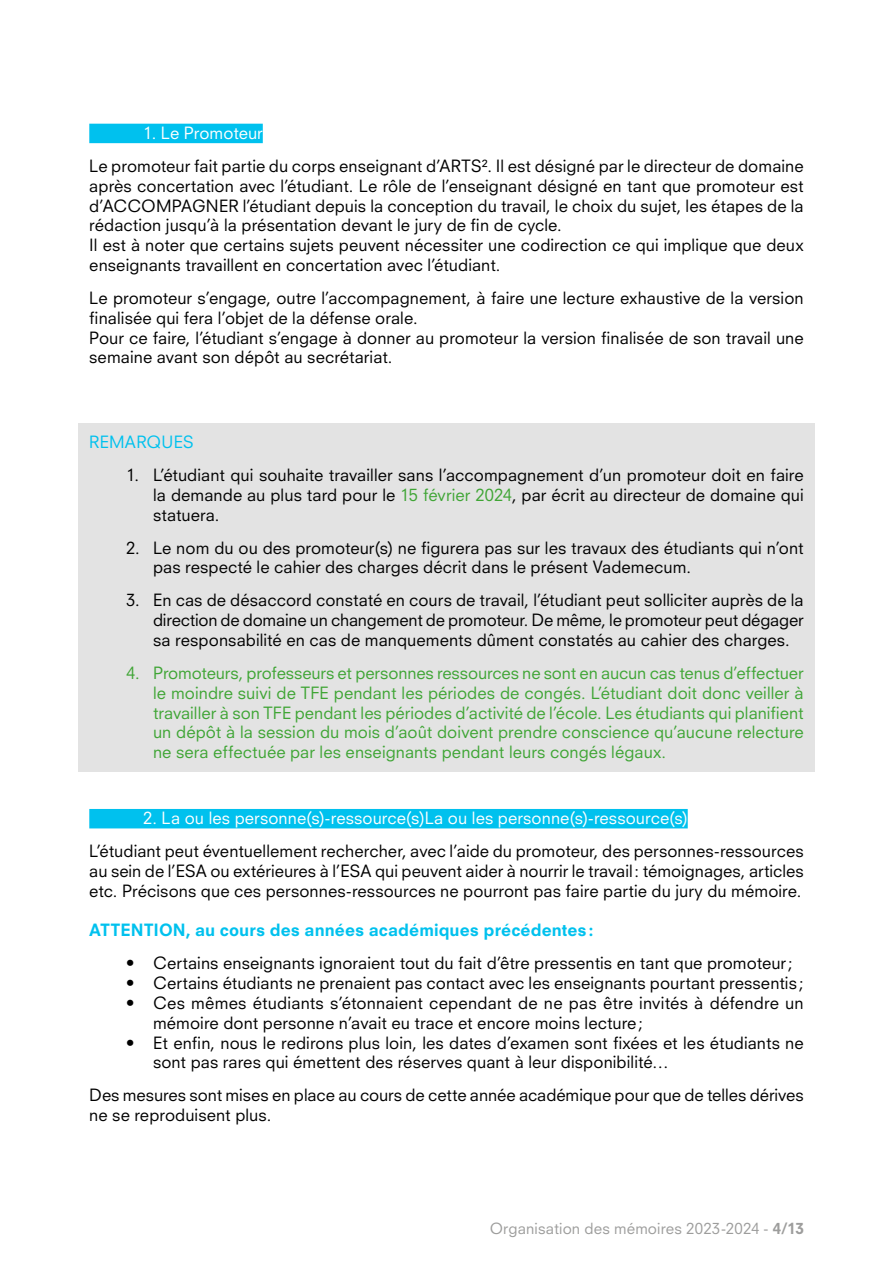
<style>
.page{position:relative;width:893px;height:1263px;background:#fff}
.page>*{position:absolute;margin:0;border:0;box-sizing:border-box;transform-origin:0 0}
.t1{font:16.5px/19.8px "Neuzeit SLT Std";letter-spacing:.005em;color:#000}
.t2{font:16.5px/19.8px "Neuzeit SLT Std";letter-spacing:.005em;color:#3fa535;text-align:justify}
.t3{font:16.5px "Neuzeit SLT Std";letter-spacing:.005em;color:#fff}
.t4{font:800 16.5px "Neuzeit SLT Std";color:#00c1ee}
.t5{font:16.5px "Neuzeit SLT Std";letter-spacing:.015em;color:#00c1ee}
.t6{font:15px "Neuzeit SLT Std";letter-spacing:.01em;color:#9d9d9c}
.s1{color:#3fa535}
.s2{font-weight:800}
</style>
<div class="page">
<div style="left:78px;top:423px;width:737px;height:349px;background:#e3e3e3"></div>
<div style="left:89px;top:124px;width:174px;height:19px;background:#00c1ee"></div>
<div style="left:89px;top:809px;width:599px;height:19px;background:#00c1ee"></div>
<p class="t3" style="left:143px;top:123px;width:121px">1. Le Promoteur</p>
<p class="t1" style="left:89px;top:156px;width:716px;text-align:justify">Le promoteur fait partie du corps enseignant d’ARTS². Il est désigné par le directeur de domaine après concertation avec l’étudiant. Le rôle de l’enseignant désigné en tant que promoteur est d’ACCOMPAGNER l’étudiant depuis la conception du travail, le choix du sujet, les étapes de la rédaction jusqu’à la présentation devant le jury de fin de cycle.</p>
<p class="t1" style="left:89px;top:235px;width:716px">Il est à noter que certains sujets peuvent nécessiter une codirection ce qui implique que deux enseignants travaillent en concertation avec l’étudiant.</p>
<p class="t1" style="left:89px;top:288px;width:716px">Le promoteur s’engage, outre l’accompagnement, à faire une lecture exhaustive de la version finalisée qui fera l’objet de la défense orale.</p>
<p class="t1" style="left:89px;top:327px;width:716px">Pour ce faire, l’étudiant s’engage à donner au promoteur la version finalisée de son travail une semaine avant son dépôt au secrétariat.</p>
<p class="t5" style="left:89px;top:432px;width:106px">REMARQUES</p>
<p class="t1" style="left:153px;top:465px;width:652px;text-align:justify;text-indent:-27px">1. L’étudiant qui souhaite travailler sans l’accompagnement d’un promoteur doit en faire la demande au plus tard pour le <span class="s1">15 février 2024</span>, par écrit au directeur de domaine qui statuera.</p>
<p class="t1" style="left:153px;top:537px;width:652px;text-indent:-27px">2. Le nom du ou des promoteur(s) ne figurera pas sur les travaux des étudiants qui n’ont pas respecté le cahier des charges décrit dans le présent Vademecum.</p>
<p class="t1" style="left:153px;top:590px;width:652px;text-align:justify;text-indent:-27px">3. En cas de désaccord constaté en cours de travail, l’étudiant peut solliciter auprès de la direction de domaine un changement de promoteur. De même, le promoteur peut dégager sa responsabilité en cas de manquements dûment constatés au cahier des charges.</p>
<p class="t2" style="left:153px;top:663px;width:652px;text-indent:-27px">4. Promoteurs, professeurs et personnes ressources ne sont en aucun cas tenus d’effectuer le moindre suivi de TFE pendant les périodes de congés. L’étudiant doit donc veiller à travailler à son TFE pendant les périodes d’activité de l’école. Les étudiants qui planifient un dépôt à la session du mois d’août doivent prendre conscience qu’aucune relecture ne sera effectuée par les enseignants pendant leurs congés légaux.</p>
<p class="t3" style="left:143px;top:808px;width:546px">2. La ou les personne(s)-ressource(s)La ou les personne(s)-ressource(s)</p>
<p class="t1" style="left:89px;top:841px;width:716px;text-align:justify">L’étudiant peut éventuellement rechercher, avec l’aide du promoteur, des personnes-ressources au sein de l’ESA ou extérieures à l’ESA qui peuvent aider à nourrir le travail: témoignages, articles etc. Précisons que ces personnes-ressources ne pourront pas faire partie du jury du mémoire.</p>
<p class="t4" style="left:89px;top:920px;width:506px">ATTENTION, au cours des années académiques précédentes:</p>
<p class="t1" style="left:126px;top:953px;width:668px">• Certains enseignants ignoraient tout du fait d’être pressentis en tant que promoteur;</p>
<p class="t1" style="left:126px;top:973px;width:679px">• Certains étudiants ne prenaient pas contact avec les enseignants pourtant pressentis ;</p>
<p class="t1" style="left:153px;top:993px;width:652px;text-indent:-27px">• Ces mêmes étudiants s’étonnaient cependant de ne pas être invités à défendre un mémoire dont personne n’avait eu trace et encore moins lecture;</p>
<p class="t1" style="left:153px;top:1032px;width:652px;text-indent:-27px">• Et enfin, nous le redirons plus loin, les dates d’examen sont fixées et les étudiants ne sont pas rares qui émettent des réserves quant à leur disponibilité…</p>
<p class="t1" style="left:89px;top:1085px;width:716px">Des mesures sont mises en place au cours de cette année académique pour que de telles dérives ne se reproduisent plus.</p>
<p class="t6" style="left:490px;top:1219px;width:315px">Organisation des mémoires 2023-2024 - <span class="s2">4/13</span></p>
</div>
